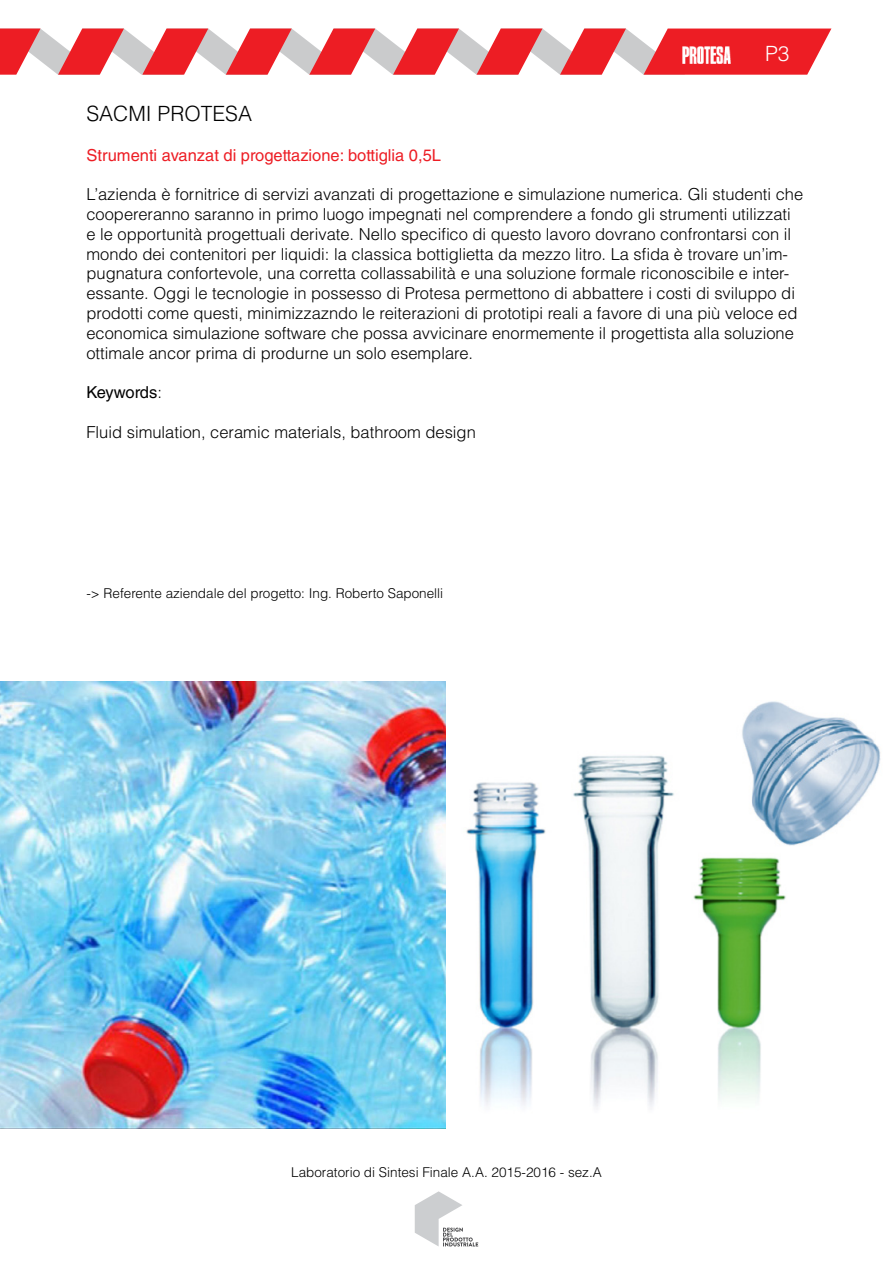
<style>
.page{position:relative;width:893px;height:1263px;background:#fff}
.page>*{position:absolute;margin:0;border:0;box-sizing:border-box;transform-origin:0 0}
.t1{font:300 21px "Helvetica LT Std";color:#000}
.t2{font:300 21px "Helvetica LT Std";color:#fff}
.t3{font:300 16.5px/19.8px "Helvetica LT Std";color:#000}
.t4{font:16.5px "Helvetica LT Std";color:#ed1d24}
.t5{font:16.5px "Helvetica LT Std";letter-spacing:-.01em;color:#000}
.t6{font:300 13.5px "Helvetica LT Std";color:#000}
.s1{font-weight:300}
</style>
<div class="page">
<svg style="left:415px;top:1191px;width:63px;height:55px"></svg>
<img style="left:0;top:681px;width:881px;height:447px">
<svg style="left:0;top:29px;width:831px;height:46px"></svg>
<img style="left:682px;top:46px;width:49px;height:17px">
<p class="t2" style="left:765px;top:40px;width:26px">P3</p>
<p class="t1" style="left:86px;top:100px;width:167px">SACMI PROTESA</p>
<p class="t4" style="left:86px;top:145px;width:356px">Strumenti avanzat di progettazione: bottiglia 0,5L</p>
<p class="t3" style="left:86px;top:184px;width:718px">L’azienda è fornitrice di servizi avanzati di progettazione e simulazione numerica. Gli studenti che coopereranno saranno in primo luogo impegnati nel comprendere a fondo gli strumenti utilizzati e le opportunità progettuali derivate. Nello specifico di questo lavoro dovrano confrontarsi con il mondo dei contenitori per liquidi: la classica bottiglietta da mezzo litro. La sfida è trovare un’im&shy;pugnatura confortevole, una corretta collassabilità e una soluzione formale riconoscibile e inter&shy;essante. Oggi le tecnologie in possesso di Protesa permettono di abbattere i costi di sviluppo di prodotti come questi, minimizzazndo le reiterazioni di prototipi reali a favore di una più veloce ed economica simulazione software che possa avvicinare enormemente il progettista alla soluzione ottimale ancor prima di produrne un solo esemplare.</p>
<p class="t5" style="left:86px;top:383px;width:77px">Keywords<span class="s1">:</span></p>
<p class="t3" style="left:86px;top:422px;width:391px">Fluid simulation, ceramic materials, bathroom design</p>
<p class="t6" style="left:86px;top:585px;width:358px">-&gt; Referente aziendale del progetto: Ing. Roberto Saponelli</p>
<p class="t6" style="left:291px;top:1163px;width:312px">Laboratorio di Sintesi Finale A.A. 2015-2016 - sez.A</p>
</div>
